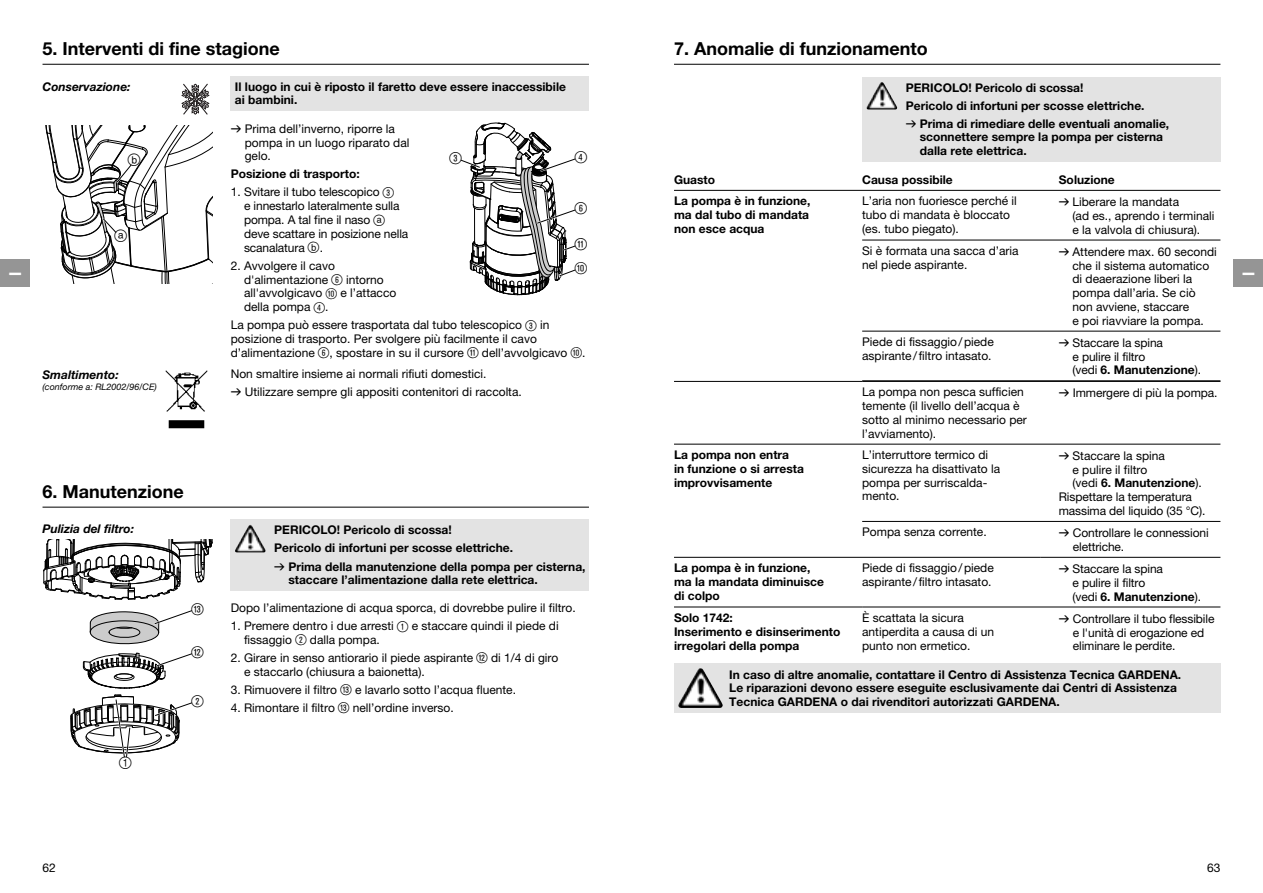
<style>
.page{position:relative;width:1263px;height:893px;background:#fff}
.page>*{position:absolute;margin:0;border:0;box-sizing:border-box;transform-origin:0 0}
.t1{font:700 18px "GARDENA Pro";color:#000}
.t2{font:16.5px "Ziffernim Kreisund Quadrat BQ";color:#000}
.t3{font:16.5px "Ziffern";color:#000}
.t4{font:16.5px "GARDENA Pro Bo Cond";color:#fff}
.t5{font:16.35px "Ziffernim Kreisund Quadrat BQ";color:#000}
.t6{font:16.35px "Ziffern";color:#000}
.t7{font:12px/13.8px "GARDENA Pro";color:#000}
.t8{font:700 12px/13.8px "GARDENA Pro";color:#000}
.t9{font:italic 700 12px "GARDENA Pro";color:#000}
.t10{font:italic 9px "GARDENA Pro";color:#000}
.s1{font-family:"Formdruck"}
.s2{font-family:"Ziffernim Kreisund Quadrat BQ";font-size:15px}
.s3{font-family:"Ziffern";font-size:15px}
.s4{font-family:"Formdruck";font-weight:400}
.s5{font-weight:700}
.s6{font-weight:400}
</style>
<div class="page">
<div style="left:231px;top:77px;width:358px;height:34px;background:#e3e3e3"></div>
<hr style="left:43px;top:64px;width:546px;height:1px;background:#000">
<svg style="left:181px;top:83px;width:28px;height:32px"></svg>
<svg style="left:45px;top:125px;width:168px;height:159px"></svg>
<svg style="left:459px;top:63px;width:118px;height:232px"></svg>
<img style="left:166px;top:370px;width:41px;height:58px">
<div style="left:231px;top:519px;width:358px;height:72px;background:#e3e3e3"></div>
<hr style="left:43px;top:507px;width:546px;height:1px;background:#000">
<svg style="left:43px;top:506px;width:170px;height:252px"></svg>
<svg style="left:250px;top:525px;width:8px;height:11px"></svg>
<div style="left:862px;top:77px;width:358px;height:85px;background:#e3e3e3"></div>
<hr style="left:674px;top:64px;width:546px;height:1px;background:#000">
<svg style="left:881px;top:82px;width:8px;height:11px"></svg>
<hr style="left:674px;top:190px;width:546px;height:1px;background:#000">
<hr style="left:862px;top:240px;width:358px;height:1px;background:#000">
<hr style="left:862px;top:331px;width:358px;height:1px;background:#000">
<hr style="left:862px;top:380px;width:358px;height:1px;background:#000">
<hr style="left:674px;top:557px;width:367px;height:1px;background:#000">
<hr style="left:674px;top:607px;width:188px;height:1px;background:#000">
<hr style="left:862px;top:381px;width:358px;height:1px;background:#000">
<hr style="left:862px;top:521px;width:358px;height:1px;background:#000">
<hr style="left:1041px;top:557px;width:179px;height:1px;background:#000">
<hr style="left:862px;top:607px;width:358px;height:1px;background:#000">
<hr style="left:674px;top:444px;width:546px;height:1px;background:#000">
<hr style="left:674px;top:381px;width:188px;height:1px;background:#000">
<div style="left:674px;top:663px;width:546px;height:50px;background:#e3e3e3"></div>
<img style="left:700px;top:668px;width:11px;height:15px">
<div style="left:0;top:260px;width:30px;height:27px;background:#959595"></div>
<div style="left:1233px;top:260px;width:30px;height:27px;background:#959595"></div>
<h2 class="t4" style="left:9px;top:276px;width:6px;rotate:-90deg">I</h2>
<h1 class="t1" style="left:43px;top:43px;width:239px">5. Interventi di fine stagione</h1>
<p class="t9" style="left:43px;top:82px;width:90px">Conservazione:</p>
<p class="t8" style="left:235px;top:81px;width:333px">Il luogo in cui è riposto il faretto deve essere inaccessibile ai bambini.</p>
<p class="t7" style="left:245px;top:123px;width:166px;text-indent:-14px"><span class="s1">v</span> Prima dell’inverno, riporre la pompa in un luogo riparato dal gelo.</p>
<p class="t8" style="left:231px;top:169px;width:131px">Posizione di trasporto:</p>
<p class="t7" style="left:244px;top:187px;width:166px;text-indent:-13px">1. Svitare il tubo telescopico <span class="s2">3<br></span>e innestarlo lateralmente sulla pompa. A tal fine il naso <span class="s3">a </span>deve scattare in posizione nella scanalatura <span class="s3">b</span>.</p>
<p class="t7" style="left:244px;top:260px;width:154px;text-indent:-13px">2. Avvolgere il cavo d'alimentazione <span class="s2">6</span> intorno all'avvolgicavo <span class="s2">0</span> e l’attacco della pompa <span class="s2">4</span>.</p>
<p class="t7" style="left:231px;top:320px;width:356px">La pompa può essere trasportata dal tubo telescopico <span class="s2">3</span> in<br>posi zione di trasporto. Per svolgere più facilmente il cavo d’alimenta zione <span class="s2">6</span>, spostare in su il cursore <span class="s2">Q</span> dell’avvolgicavo <span class="s2">0</span>.</p>
<h2 class="t2" style="left:575px;top:152px;width:14px">4</h2>
<h2 class="t2" style="left:449px;top:153px;width:14px">3</h2>
<h2 class="t3" style="left:128px;top:150px;width:15px">b</h2>
<h2 class="t2" style="left:575px;top:203px;width:14px">6</h2>
<h2 class="t3" style="left:114px;top:227px;width:15px">a</h2>
<h2 class="t2" style="left:575px;top:239px;width:14px">Q</h2>
<h2 class="t2" style="left:575px;top:263px;width:14px">0</h2>
<p class="t9" style="left:43px;top:370px;width:78px">Smaltimento:</p>
<p class="t10" style="left:43px;top:383px;width:116px">(conforme a: RL2002/96/CE)</p>
<p class="t7" style="left:231px;top:366px;width:293px;line-height:18px">Non smaltire insieme ai normali rifiuti domestici.<br><span class="s1">v</span> Utilizzare sempre gli appositi contenitori di raccolta.</p>
<h1 class="t1" style="left:43px;top:486px;width:143px">6. Manutenzione</h1>
<p class="t9" style="left:43px;top:525px;width:93px">Pulizia del filtro:</p>
<h3 class="t5" style="left:191px;top:604px;width:14px">E</h3>
<h3 class="t5" style="left:191px;top:647px;width:14px">W</h3>
<h3 class="t6" style="left:119px;top:754px;width:15px">1</h3>
<h3 class="t5" style="left:191px;top:696px;width:14px">2</h3>
<p class="t8" style="left:274px;top:523px;width:313px;line-height:18px">PERICOLO! Pericolo di scossa!<br>Pericolo di infortuni per scosse elettriche.<br><span class="s4">v</span> Prima della manutenzione della pompa per cisterna,</p>
<p class="t8" style="left:288px;top:575px;width:251px">staccare l’alimentazione dalla rete elettrica.</p>
<p class="t7" style="left:231px;top:602px;width:347px">Dopo l’alimentazione di acqua sporca, di dovrebbe pulire il filtro.</p>
<p class="t7" style="left:244px;top:620px;width:316px;text-indent:-13px">1. Premere dentro i due arresti <span class="s2">1</span> e staccare quindi il piede di fissaggio <span class="s2">2</span> dalla pompa.</p>
<p class="t7" style="left:244px;top:652px;width:316px;text-indent:-13px">2. Girare in senso antiorario il piede aspirante <span class="s2">W</span> di 1/4 di giro e staccarlo (chiusura a baionetta).</p>
<p class="t7" style="left:231px;top:684px;width:287px">3. Rimuovere il filtro <span class="s2">E</span> e lavarlo sotto l’acqua fluente.</p>
<p class="t7" style="left:231px;top:702px;width:225px">4. Rimontare il filtro <span class="s2">E</span> nell’ordine inverso.</p>
<p class="t7" style="left:43px;top:862px;width:15px">62</p>
<h1 class="t1" style="left:674px;top:43px;width:255px">7. Anomalie di funzionamento</h1>
<p class="t8" style="left:906px;top:80px;width:265px;line-height:18px">PERICOLO! Pericolo di scossa!<br>Pericolo di infortuni per scosse elettriche.<br><span class="s4">v</span> Prima di rimediare delle eventuali anomalie,</p>
<p class="t8" style="left:920px;top:132px;width:245px">sconnettere sempre la pompa per cisterna dalla rete elettrica.</p>
<p class="t8" style="left:674px;top:174px;width:43px">Guasto</p>
<p class="t8" style="left:862px;top:174px;width:92px">Causa possibile</p>
<p class="t8" style="left:1059px;top:174px;width:58px">Soluzione</p>
<p class="t8" style="left:674px;top:196px;width:138px;text-align:justify">La pompa è in funzione, ma dal tubo di mandata non esce acqua</p>
<p class="t7" style="left:862px;top:196px;width:156px">L’aria non fuoriesce perché il tubo di mandata è bloccato (es. tubo piegato).</p>
<p class="t7" style="left:1072px;top:196px;width:144px;text-indent:-14px"><span class="s1">v</span> Liberare la mandata<br>(ad es., aprendo i terminali e la valvola di chiusura).</p>
<p class="t7" style="left:862px;top:245px;width:158px">Si è formata una sacca d’aria nel piede aspirante.</p>
<p class="t7" style="left:1072px;top:246px;width:146px;text-indent:-14px"><span class="s1">v</span> Attendere max. 60 secondi che il sistema automatico di deaerazione liberi la pompa dall’aria. Se ciò non avviene, staccare<br>e poi riavviare la pompa.</p>
<p class="t7" style="left:862px;top:336px;width:133px">Piede di fissaggio / piede aspirante / filtro intasato.</p>
<p class="t7" style="left:1072px;top:337px;width:130px;text-indent:-14px"><span class="s1">v</span> Staccare la spina<br>e pulire il filtro<br>(vedi <span class="s5">6. Manutenzione</span>).</p>
<p class="t7" style="left:862px;top:387px;width:166px">La pompa non pesca sufficien temente (il livello dell’acqua è sotto al minimo necessario per l’avviamento).</p>
<p class="t7" style="left:1059px;top:387px;width:160px"><span class="s1">v</span> Immergere di più la pompa.</p>
<p class="t8" style="left:674px;top:449px;width:132px">La pompa non entra<br>in funzione o si arresta improvvisamente</p>
<p class="t7" style="left:862px;top:449px;width:139px">L’interruttore termico di sicurezza ha disattivato la pompa per surriscalda&shy;mento.</p>
<p class="t7" style="left:1059px;top:450px;width:108px"><span class="s1">v</span> Staccare la spina</p>
<p class="t7" style="left:1072px;top:464px;width:76px">e pulire il filtro</p>
<p class="t8" style="left:1072px;top:478px;width:131px"><span class="s6">(vedi</span> 6. Manutenzione<span class="s6">).</span></p>
<p class="t7" style="left:1059px;top:492px;width:135px">Rispettare la temperatura</p>
<p class="t7" style="left:1059px;top:505px;width:148px">massima del liquido (35 °C).</p>
<p class="t7" style="left:862px;top:527px;width:126px">Pompa senza corrente.</p>
<p class="t7" style="left:1073px;top:527px;width:137px;text-indent:-14px"><span class="s1">v</span> Controllare le connessioni elettriche.</p>
<p class="t8" style="left:674px;top:563px;width:151px">La pompa è in funzione, ma la mandata diminuisce di colpo</p>
<p class="t7" style="left:862px;top:563px;width:133px">Piede di fissaggio / piede aspirante / filtro intasato.</p>
<p class="t7" style="left:1072px;top:563px;width:130px;text-indent:-14px"><span class="s1">v</span> Staccare la spina<br>e pulire il filtro<br>(vedi <span class="s5">6. Manutenzione</span>).</p>
<p class="t8" style="left:674px;top:612px;width:168px">Solo 1742:<br>Inserimento e disinserimento irregolari della pompa</p>
<p class="t7" style="left:862px;top:612px;width:134px">È scattata la sicura antiperdita a causa di un punto non ermetico.</p>
<p class="t7" style="left:1073px;top:613px;width:143px;text-indent:-14px"><span class="s1">v</span> Controllare il tubo flessibile e l'unità di erogazione ed eliminare le perdite.</p>
<p class="t8" style="left:729px;top:669px;width:453px">In caso di altre anomalie, contattare il Centro di Assistenza Tecnica GARDENA.<br>Le riparazioni devono essere eseguite esclusivamente dai Centri di Assistenza<br>Tecnica GARDENA o dai rivenditori autorizzati GARDENA.</p>
<h2 class="t4" style="left:1243px;top:276px;width:6px;rotate:-90deg">I</h2>
<p class="t7" style="left:1207px;top:862px;width:15px">63</p>
</div>
